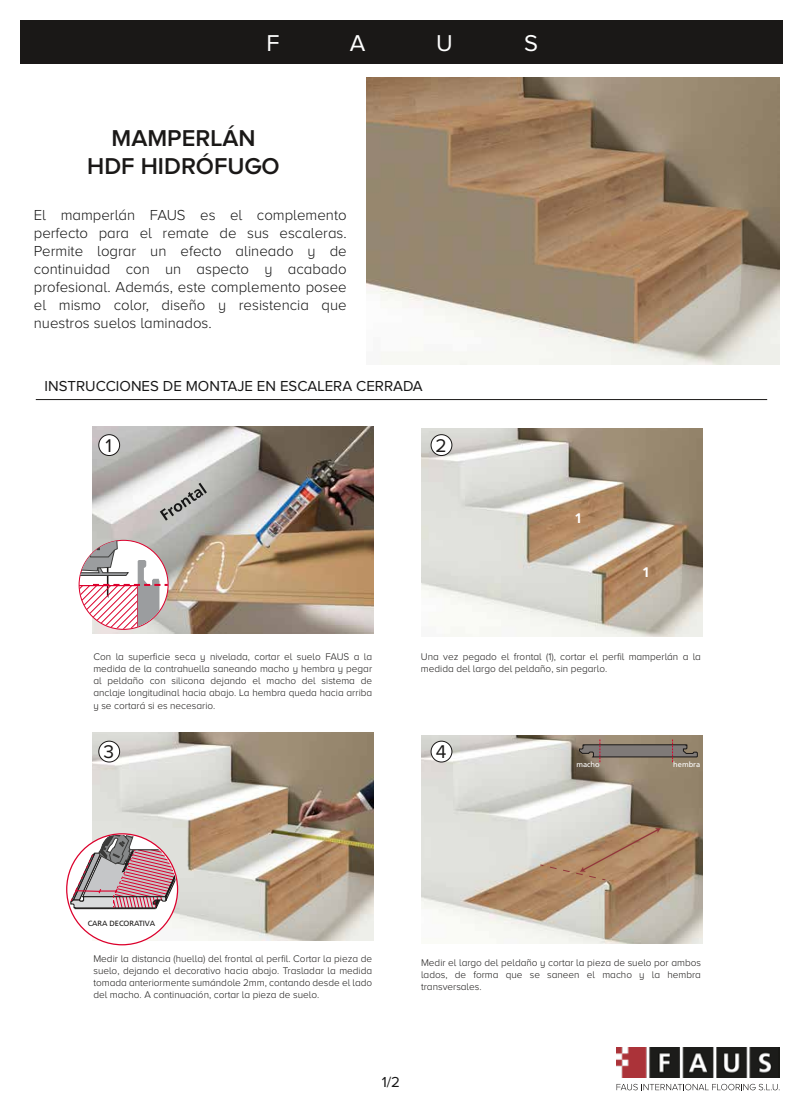
<style>
.page{position:relative;width:803px;height:1112px;background:#fff}
.page>*{position:absolute;margin:0;border:0;box-sizing:border-box;transform-origin:0 0}
.t1{font:600 23.75px/28.5px "Proxima Nova A";color:#1a1817;text-align:center}
.t2{font:23.75px "Proxima Nova A";color:#fff}
.t3{font:19.12px "Proxima Nova A";color:#1a1817}
.t4{font:300 15px/18px "Proxima Nova A";color:#161616;text-align:justify}
.t5{font:15px "Proxima Nova A";color:#161616}
.t6{font:700 13.75px "Frutiger";color:#fff}
.t7{font:300 10px/12px "Proxima Nova A";color:#1a1817;text-align:justify}
.t8{font:7.5px "Frutiger";letter-spacing:-.01em;color:#1a1817}
.t9{font:7.5px "Frutiger";color:#fff}
</style>
<div class="page">
<img style="left:422px;top:428px;width:280px;height:208px">
<img style="left:367px;top:77px;width:413px;height:287px">
<img style="left:616px;top:1047px;width:163px;height:30px">
<div style="left:20px;top:20px;width:763px;height:44px;background:#1a1817"></div>
<hr style="left:36px;top:399px;width:731px;height:1px;background:#1a1817">
<img style="left:93px;top:426px;width:280px;height:207px">
<div style="left:99px;top:434px;width:21px;height:21px;background:#fff;border-radius:50%"></div>
<div style="left:98px;top:434px;width:22px;height:22px;border:1px solid #1a1817;border-radius:50%"></div>
<svg style="left:79px;top:482px;width:128px;height:146px"></svg>
<div style="left:431px;top:434px;width:21px;height:21px;background:#fff;border-radius:50%"></div>
<div style="left:431px;top:434px;width:21px;height:22px;border:1px solid #1a1817;border-radius:50%"></div>
<img style="left:422px;top:735px;width:280px;height:207px">
<img style="left:93px;top:732px;width:280px;height:208px">
<div style="left:99px;top:741px;width:21px;height:20px;background:#fff;border-radius:50%"></div>
<div style="left:98px;top:740px;width:22px;height:22px;border:1px solid #1a1817;border-radius:50%"></div>
<div style="left:431px;top:741px;width:21px;height:20px;background:#fff;border-radius:50%"></div>
<div style="left:431px;top:740px;width:21px;height:22px;border:1px solid #1a1817;border-radius:50%"></div>
<svg style="left:616px;top:1083px;width:164px;height:7px"></svg>
<div style="left:67px;top:833px;width:111px;height:111px;background:#fff;border-radius:50%"></div>
<svg style="left:70px;top:834px;width:107px;height:76px"></svg>
<svg style="left:540px;top:827px;width:121px;height:53px;background:#ba9c80"></svg>
<svg style="left:579px;top:739px;width:119px;height:23px;background:#82756a"></svg>
<h1 class="t2" style="left:266px;top:30px;width:15px">F</h1>
<h1 class="t2" style="left:350px;top:30px;width:17px">A</h1>
<h1 class="t2" style="left:436px;top:30px;width:18px">U</h1>
<h1 class="t2" style="left:524px;top:30px;width:15px">S</h1>
<h1 class="t1" style="left:87px;top:123px;width:194px">MAMPERLÁN<br>HDF HIDRÓFUGO</h1>
<p class="t4" style="left:34px;top:205px;width:314px">El mamperlán FAUS es el complemento perfecto para el remate de sus escaleras.<br>Permite lograr un efecto alineado y de continuidad con un aspecto y acabado profesional. Además, este complemento posee el mismo color, diseño y resistencia que nuestros suelos laminados.</p>
<h3 class="t5" style="left:44px;top:377px;width:380px">INSTRUCCIONES DE MONTAJE EN ESCALERA CERRADA</h3>
<h2 class="t3" style="left:103px;top:434px;width:8px">1</h2>
<h2 class="t3" style="left:106px;top:434px;width:8px">1</h2>
<h2 class="t3" style="left:435px;top:434px;width:13px">2</h2>
<h3 class="t6" style="left:575px;top:510px;width:9px">1</h3>
<h3 class="t6" style="left:642px;top:563px;width:9px">1</h3>
<p class="t7" style="left:93px;top:651px;width:280px">Con la superficie seca y nivelada, cortar el suelo FAUS a la medida de la contrahuella saneando macho y hembra y pegar al peldaño con silicona dejando el macho del sistema de anclaje longitudinal hacia abajo. La hembra queda hacia arriba y se cortará si es necesario.</p>
<p class="t7" style="left:421px;top:651px;width:281px">Una vez pegado el frontal (1), cortar el perfil mamperlán a la medida del largo del peldaño, sin pegarlo.</p>
<h2 class="t3" style="left:103px;top:740px;width:12px">3</h2>
<h2 class="t3" style="left:436px;top:740px;width:12px">4</h2>
<h2 class="t3" style="left:103px;top:740px;width:8px">1</h2>
<p class="t8" style="left:88px;top:918px;width:69px">CARA DECORATIVA</p>
<p class="t9" style="left:576px;top:759px;width:25px">macho</p>
<p class="t9" style="left:673px;top:760px;width:29px">hembra</p>
<p class="t7" style="left:93px;top:952px;width:280px">Medir la distancia (huella) del frontal al perfil. Cortar la pieza de suelo, dejando el decorativo hacia abajo. Trasladar la medida tomada anteriormente sumándole 2mm, contando desde el lado del macho. A continuación, cortar la pieza de suelo.</p>
<p class="t7" style="left:421px;top:956px;width:281px">Medir el largo del peldaño y cortar la pieza de suelo por ambos lados, de forma que se saneen el macho y la hembra transversales.</p>
<h3 class="t5" style="left:382px;top:1073px;width:20px">1/2</h3>
</div>
